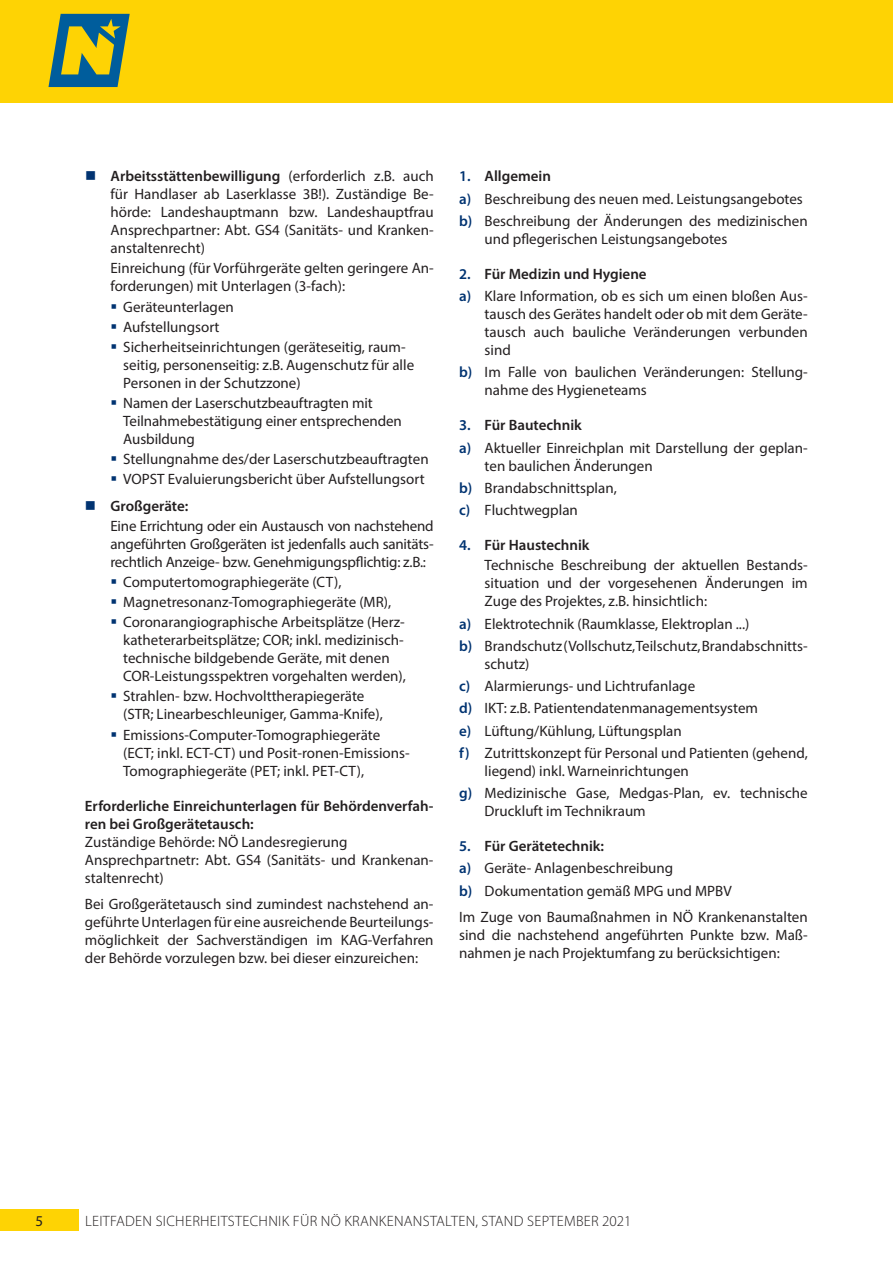
<style>
.page{position:relative;width:893px;height:1263px;background:#fff}
.page>*{position:absolute;margin:0;border:0;box-sizing:border-box;transform-origin:0 0}
.t1{font:15px/18px "Myriad Pro";color:#231f20}
.t2{font:600 15px/18px "Myriad Pro";color:#231f20}
.t3{font:300 15px "Myriad Pro";letter-spacing:.02em;color:#231f20}
.s1{color:#013371}
.s2{font-weight:600}
.s3{font-weight:600;color:#013371}
</style>
<div class="page">
<div style="left:0;top:0;width:893px;height:103px;background:#fed304"></div>
<svg style="left:48px;top:14px;width:82px;height:73px"></svg>
<div style="left:0;top:1210px;width:79px;height:21px;background:#fed304"></div>
<p class="t1" style="left:111px;top:167px;width:325px;text-align:justify;text-indent:-26px"><span class="s1">■</span> <span class="s2">Arbeitsstättenbewilligung</span> (erforderlich z.B. auch für Handlaser ab Laserklasse 3B!). Zuständige Be&shy;hörde: Landeshauptmann bzw. Landeshauptfrau Ansprechpartner: Abt. GS4 (Sanitäts- und Kranken&shy;anstaltenrecht)</p>
<p class="t1" style="left:111px;top:259px;width:325px">Einreichung (für Vorführgeräte gelten geringere An&shy;forderungen) mit Unterlagen (3-fach):</p>
<p class="t1" style="left:111px;top:297px;width:125px"><span class="s1">▪</span> Geräteunterlagen</p>
<p class="t1" style="left:111px;top:317px;width:111px"><span class="s1">▪</span> Aufstellungsort</p>
<p class="t1" style="left:123px;top:338px;width:292px;text-indent:-13px"><span class="s1">▪</span> Sicherheitseinrichtungen (geräteseitig, raum&shy;seitig, personenseitig: z.B. Augenschutz für alle<br>Personen in der Schutzzone)</p>
<p class="t1" style="left:123px;top:394px;width:280px;text-indent:-13px"><span class="s1">▪</span> Namen der Laserschutzbeauftragten mit<br>Teilnahmebestätigung einer entsprechenden<br>Ausbildung</p>
<p class="t1" style="left:110px;top:450px;width:320px"><span class="s1">▪</span> Stellungnahme des/der Laserschutzbeauftragten</p>
<p class="t1" style="left:110px;top:470px;width:316px"><span class="s1">▪</span> VOPST Evaluierungsbericht über Aufstellungsort</p>
<p class="t1" style="left:110px;top:495px;width:325px;line-height:20.1px;text-indent:-26px"><span class="s1">■</span> <span class="s2">Großgeräte:<br></span>Eine Errichtung oder ein Austausch von nachstehend</p>
<p class="t1" style="left:110px;top:535px;width:325px">angeführten Großgeräten ist jedenfalls auch sanitäts&shy;rechtlich Anzeige- bzw. Genehmigungspflichtig: z.B.:</p>
<p class="t1" style="left:110px;top:573px;width:232px"><span class="s1">▪</span> Computertomographiegeräte (CT),</p>
<p class="t1" style="left:110px;top:593px;width:282px"><span class="s1">▪</span> Magnetresonanz-Tomographiegeräte (MR),</p>
<p class="t1" style="left:123px;top:613px;width:284px;text-indent:-13px"><span class="s1">▪</span> Coronarangiographische Arbeitsplätze (Herz&shy;katheterarbeitsplätze; COR; inkl. medizinisch&shy;technische bildgebende Geräte, mit denen COR-Leistungsspektren vorgehalten werden),</p>
<p class="t1" style="left:123px;top:687px;width:261px;text-indent:-13px"><span class="s1">▪</span> Strahlen- bzw. Hochvolttherapiegeräte (STR; Linearbeschleuniger, Gamma-Knife),</p>
<p class="t1" style="left:123px;top:725px;width:288px;text-indent:-13px"><span class="s1">▪</span> Emissions-Computer-Tomographiegeräte (ECT; inkl. ECT-CT) und Posit-ronen-Emissions-<br>Tomographiegeräte (PET; inkl. PET-CT),</p>
<p class="t2" style="left:85px;top:796px;width:350px">Erforderliche Einreichunterlagen für Behördenverfah&shy;ren bei Großgerätetausch:</p>
<p class="t1" style="left:85px;top:832px;width:350px">Zuständige Behörde: NÖ Landesregierung<br>Ansprechpartnetr: Abt. GS4 (Sanitäts- und Krankenan&shy;staltenrecht)</p>
<p class="t1" style="left:85px;top:895px;width:350px;text-align:justify">Bei Großgerätetausch sind zumindest nachstehend an&shy;geführte Unterlagen für eine ausreichende Beurteilungs&shy;möglichkeit der Sachverständigen im KAG-Verfahren der Behörde vorzulegen bzw. bei dieser einzureichen:</p>
<p class="t1" style="left:459px;top:165px;width:350px;line-height:22.2px"><span class="s3">1.</span> <span class="s2">Allgemein<br></span><span class="s3">a)</span> Beschreibung des neuen med. Leistungsangebotes <span class="s3">b)</span> Beschreibung der Änderungen des medizinischen</p>
<p class="t1" style="left:485px;top:230px;width:244px">und pflegerischen Leistungsangebotes</p>
<p class="t1" style="left:459px;top:263px;width:350px;line-height:22.2px"><span class="s3">2.</span> <span class="s2">Für Medizin und Hygiene<br></span><span class="s3">a)</span> Klare Information, ob es sich um einen bloßen Aus-</p>
<p class="t1" style="left:485px;top:305px;width:325px;text-align:justify">tausch des Gerätes handelt oder ob mit dem Geräte&shy;tausch auch bauliche Veränderungen verbunden sind</p>
<p class="t1" style="left:485px;top:363px;width:325px;text-indent:-26px"><span class="s3">b)</span> Im Falle von baulichen Veränderungen: Stellung&shy;nahme des Hygieneteams</p>
<p class="t1" style="left:459px;top:414px;width:350px;line-height:22.2px"><span class="s3">3.</span> <span class="s2">Für Bautechnik<br></span><span class="s3">a)</span> Aktueller Einreichplan mit Darstellung der geplan-</p>
<p class="t1" style="left:459px;top:454px;width:195px;line-height:22.2px;text-indent:26px">ten baulichen Änderungen <span class="s3">b)</span> Brandabschnittsplan,<br><span class="s3">c)</span> Fluchtwegplan</p>
<p class="t1" style="left:485px;top:535px;width:325px;line-height:20.1px;text-indent:-26px"><span class="s3">4.</span> <span class="s2">Für Haustechnik<br></span>Technische Beschreibung der aktuellen Bestands-</p>
<p class="t1" style="left:485px;top:574px;width:325px">situation und der vorgesehenen Änderungen im<br>Zuge des Projektes, z.B. hinsichtlich:</p>
<p class="t1" style="left:459px;top:612px;width:350px;line-height:22.2px"><span class="s3">a)</span> Elektrotechnik (Raumklasse, Elektroplan ...)<br><span class="s3">b)</span> Brandschutz (Vollschutz, Teilschutz, Brandabschnitts-</p>
<p class="t1" style="left:459px;top:652px;width:350px;line-height:22.2px;text-indent:26px">schutz)<br><span class="s3">c)</span> Alarmierungs- und Lichtrufanlage<br><span class="s3">d)</span> IKT: z.B. Patientendatenmanagementsystem<br><span class="s3">e)</span> Lüftung/Kühlung, Lüftungsplan<br><span class="s3">f)</span> Zutrittskonzept für Personal und Patienten (gehend,</p>
<p class="t1" style="left:459px;top:759px;width:350px;line-height:22.2px;text-indent:26px">liegend) inkl. Warneinrichtungen<br><span class="s3">g)</span> Medizinische Gase, Medgas-Plan, ev. technische</p>
<p class="t1" style="left:485px;top:802px;width:163px">Druckluft im Technikraum</p>
<p class="t1" style="left:459px;top:835px;width:274px;line-height:22.2px"><span class="s3">5.</span> <span class="s2">Für Gerätetechnik:<br></span><span class="s3">a)</span> Geräte- Anlagenbeschreibung<br><span class="s3">b)</span> Dokumentation gemäß MPG und MPBV</p>
<p class="t1" style="left:459px;top:908px;width:350px;text-align:justify">Im Zuge von Baumaßnahmen in NÖ Krankenanstalten sind die nachstehend angeführten Punkte bzw. Maß&shy;nahmen je nach Projektumfang zu berücksichtigen:</p>
<p class="t1" style="left:35px;top:1212px;width:9px">5</p>
<p class="t3" style="left:85px;top:1212px;width:548px">LEITFADEN SICHERHEITSTECHNIK FÜR NÖ KRANKENANSTALTEN, STAND SEPTEMBER 2021</p>
</div>
